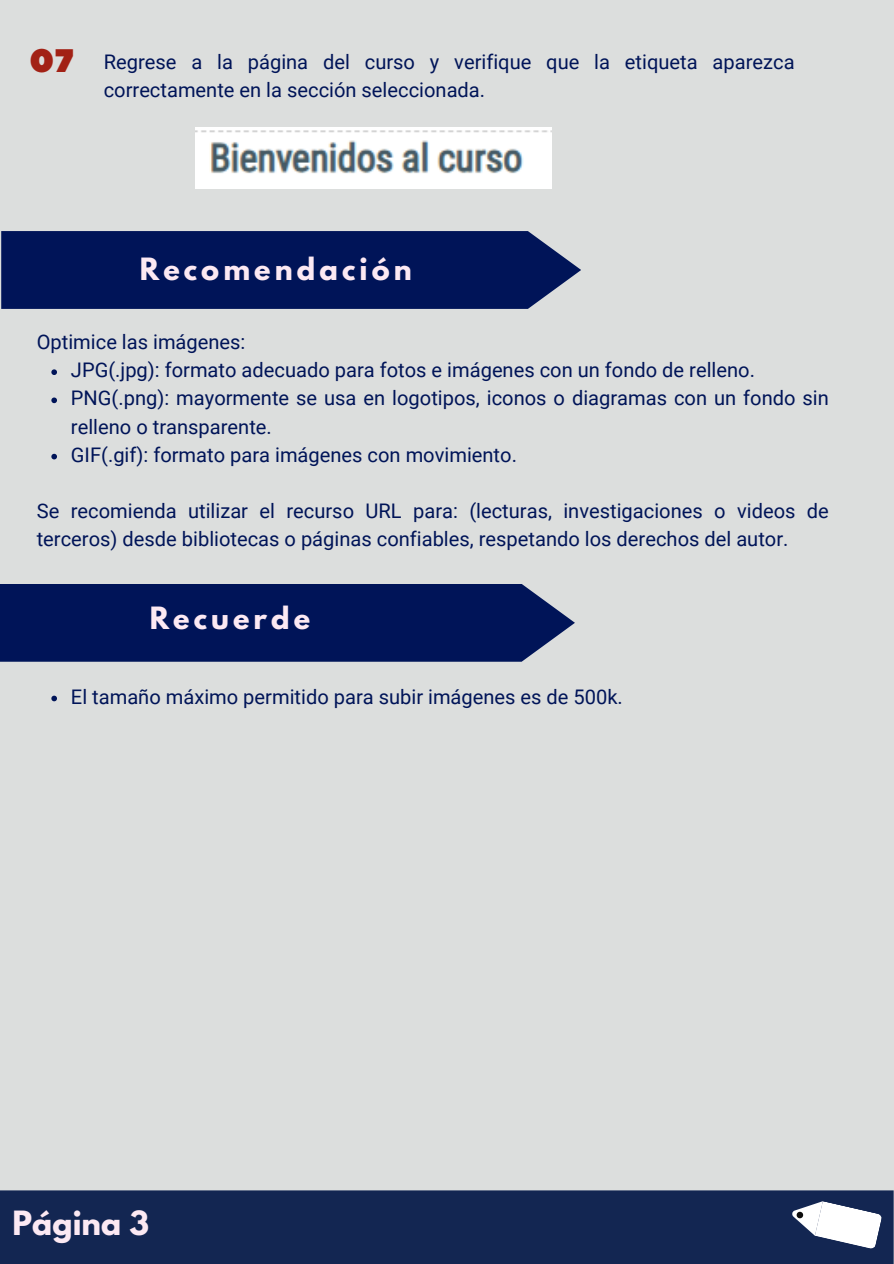
<style>
.page{position:relative;width:894px;height:1264px;background:#fff}
.page>*{position:absolute;margin:0;border:0;box-sizing:border-box;transform-origin:0 0}
.t1{font:32.55px "Peace Sans";color:#a22115}
.t2{font:700 29.55px "League Spartan";color:#fce9f3}
.t3{font:700 27.15px "League Spartan";letter-spacing:.15em;color:#fce9f3}
.t4{font:20.1px/28.2px "Roboto";color:#001458}
</style>
<div class="page">
<div style="left:0;top:0;width:893px;height:1263px;background:#dcdedd"></div>
<div style="left:0;top:1190px;width:893px;height:73px;background:#132652"></div>
<svg style="left:1px;top:231px;width:580px;height:78px;background:#0a1d5e"></svg>
<svg style="left:51px;top:369px;width:6px;height:6px"></svg>
<svg style="left:51px;top:397px;width:6px;height:6px"></svg>
<svg style="left:51px;top:454px;width:6px;height:5px"></svg>
<div style="left:0;top:584px;width:574px;height:77px;background:#001458"></div>
<img style="left:196px;top:127px;width:355px;height:62px">
<svg style="left:51px;top:695px;width:6px;height:6px"></svg>
<svg style="left:792px;top:1201px;width:90px;height:48px"></svg>
<p class="t1" style="left:30px;top:39px;width:45px">07</p>
<p class="t4" style="left:104px;top:48px;width:692px">Regrese a la página del curso y verifique que la etiqueta aparezca correctamente en la sección seleccionada.</p>
<p class="t3" style="left:140px;top:255px;width:273px">Recomendación</p>
<p class="t4" style="left:37px;top:328px;width:210px">Optimice las imágenes:</p>
<p class="t4" style="left:71px;top:356px;width:685px">JPG(.jpg): formato adecuado para fotos e imágenes con un fondo de relleno.</p>
<p class="t4" style="left:71px;top:384px;width:759px">PNG(.png): mayormente se usa en logotipos, iconos o diagramas con un fondo sin relleno o transparente.</p>
<h1 class="t4" style="left:71px;top:440px;width:447px">GIF(.gif): formato para imágenes con movimiento.</h1>
<p class="t4" style="left:37px;top:497px;width:793px">Se recomienda utilizar el recurso URL para: (lecturas, investigaciones o videos de terceros) desde bibliotecas o páginas confiables, respetando los derechos del autor.</p>
<h1 class="t3" style="left:150px;top:604px;width:162px">Recuerde</h1>
<p class="t4" style="left:71px;top:682px;width:553px">El tamaño máximo permitido para subir imágenes es de 500k.</p>
<p class="t2" style="left:13px;top:1207px;width:138px">Página 3</p>
</div>
